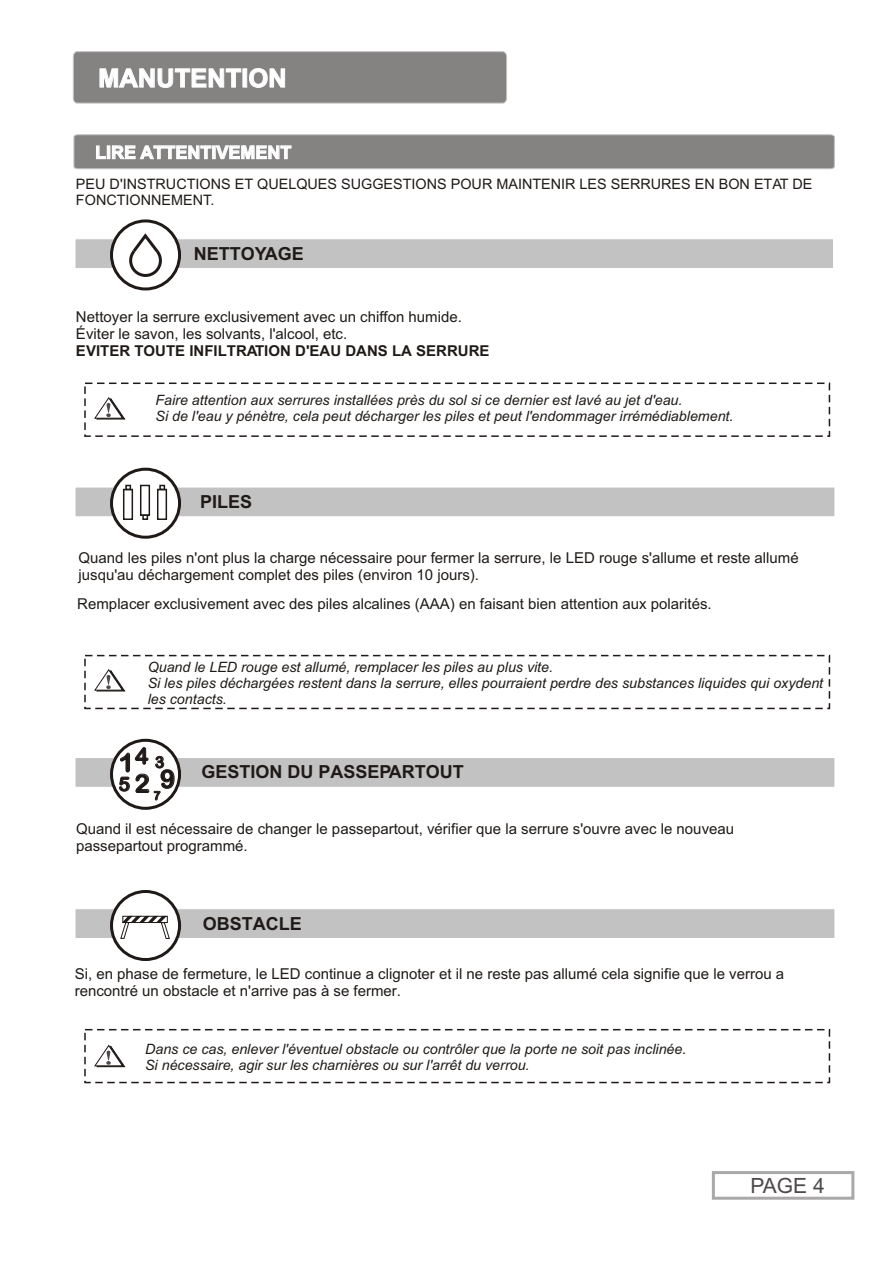
<style>
.page{position:relative;width:894px;height:1263px;background:#fff}
.page>*{position:absolute;margin:0;border:0;box-sizing:border-box;transform-origin:0 0}
.t1{font:700 25.5px "Arial";color:#fff}
.t2{font:25.5px "Arial Rounded MT Bold";color:#1f1a17}
.t3{font:22.5px "Arial Rounded MT Bold";color:#1f1a17}
.t4{font:21px "Arial";color:#4f4a4a}
.t5{font:19.5px "Arial Rounded MT Bold";color:#1f1a17}
.t6{font:700 18px "Arial";color:#1f1a17}
.t7{font:700 18px "Arial";color:#fff}
.t8{font:15px/16.8px "Arial";color:#1f1a17}
.t9{font:700 15px "Arial";color:#1f1a17}
.t10{font:14.4px/16px "Arial";color:#1f1a17}
.t11{font:italic 14.25px/15.9px "Arial";color:#1f1a17}
.t12{font:12px "Arial Rounded MT Bold";color:#1f1a17}
</style>
<div class="page">
<svg style="left:74px;top:134px;width:761px;height:35px;background:#898686"></svg>
<div style="left:75px;top:487px;width:760px;height:30px;background:#c2c2c2;border:1px solid #fff"></div>
<div style="left:75px;top:909px;width:760px;height:30px;background:#c2c2c2;border:1px solid #fff"></div>
<div style="left:75px;top:757px;width:760px;height:30px;background:#c2c2c2;border:1px solid #fff"></div>
<div style="left:75px;top:239px;width:759px;height:30px;background:#c2c2c2;border:1px solid #fff"></div>
<svg style="left:110px;top:468px;width:71px;height:71px"></svg>
<svg style="left:110px;top:890px;width:71px;height:71px"></svg>
<div style="left:110px;top:739px;width:71px;height:71px;background:#fff;border:3px solid #1f1a17;border-radius:50%"></div>
<svg style="left:110px;top:219px;width:71px;height:71px"></svg>
<div style="left:123px;top:489px;width:10px;height:31px;border:2px solid #1f1a17"></div>
<svg style="left:125px;top:485px;width:6px;height:5px"></svg>
<div style="left:157px;top:489px;width:10px;height:31px;border:2px solid #1f1a17"></div>
<svg style="left:159px;top:485px;width:6px;height:5px"></svg>
<div style="left:140px;top:485px;width:10px;height:31px;border:2px solid #1f1a17"></div>
<svg style="left:142px;top:514px;width:6px;height:6px"></svg>
<svg style="left:128px;top:231px;width:35px;height:47px"></svg>
<svg style="left:120px;top:916px;width:50px;height:23px"></svg>
<div style="left:84px;top:383px;width:746px;height:54px;border:2px dashed #1f1a17"></div>
<div style="left:84px;top:655px;width:746px;height:54px;border:2px dashed #1f1a17"></div>
<div style="left:84px;top:1029px;width:746px;height:54px;border:2px dashed #1f1a17"></div>
<svg style="left:94px;top:397px;width:32px;height:23px"></svg>
<svg style="left:94px;top:669px;width:32px;height:23px"></svg>
<svg style="left:94px;top:1045px;width:32px;height:23px"></svg>
<div style="left:73px;top:51px;width:434px;height:52px;background:#858282"></div>
<div style="left:712px;top:1171px;width:142px;height:29px;border:3px solid #aba8a8"></div>
<h1 class="t1" style="left:98px;top:69px;width:190px">MANUTENTION</h1>
<p class="t7" style="left:95px;top:146px;width:198px">LIRE ATTENTIVEMENT</p>
<p class="t10" style="left:76px;top:177px;width:738px">PEU D'INSTRUCTIONS ET QUELQUES SUGGESTIONS POUR MAINTENIR LES SERRURES EN BON ETAT DE<br>FONCTIONNEMENT.</p>
<p class="t6" style="left:194px;top:247px;width:112px">NETTOYAGE</p>
<p class="t8" style="left:76px;top:310px;width:387px">Nettoyer la serrure exclusivement avec un chiffon humide.<br>Éviter le savon, les solvants, l'alcool, etc.</p>
<p class="t9" style="left:76px;top:345px;width:415px">EVITER TOUTE INFILTRATION D'EAU DANS LA SERRURE</p>
<p class="t11" style="left:156px;top:394px;width:580px">Faire attention aux serrures installées près du sol si ce dernier est lavé au jet d'eau.<br>Si de l'eau y pénètre, cela peut décharger les piles et peut l'endommager irrémédiablement.</p>
<p class="t6" style="left:200px;top:495px;width:54px">PILES</p>
<p class="t8" style="left:79px;top:551px;width:722px">Quand les piles n'ont plus la charge nécessaire pour fermer la serrure, le LED rouge s'allume et reste allumé jusqu'au déchargement complet des piles (environ 10 jours).</p>
<p class="t8" style="left:77px;top:597px;width:636px">Remplacer exclusivement avec des piles alcalines (AAA) en faisant bien attention aux polarités.</p>
<p class="t11" style="left:148px;top:660px;width:677px">Quand le LED rouge est allumé, remplacer les piles au plus vite.<br>Si les piles déchargées restent dans la serrure, elles pourraient perdre des substances liquides qui oxydent les contacts.</p>
<h2 class="t3" style="left:135px;top:748px;width:31px">4 <sub>3</sub></h2>
<h1 class="t2" style="left:119px;top:753px;width:17px">1</h1>
<h1 class="t2" style="left:135px;top:772px;width:42px">2 9</h1>
<h3 class="t5" style="left:119px;top:777px;width:13px">5</h3>
<p class="t12" style="left:153px;top:791px;width:9px">7</p>
<p class="t6" style="left:201px;top:765px;width:264px">GESTION DU PASSEPARTOUT</p>
<p class="t8" style="left:76px;top:822px;width:660px">Quand il est nécessaire de changer le passepartout, vérifier que la serrure s'ouvre avec le nouveau passepartout programmé.</p>
<p class="t6" style="left:203px;top:917px;width:100px">OBSTACLE</p>
<p class="t8" style="left:75px;top:967px;width:711px">Si, en phase de fermeture, le LED continue a clignoter et il ne reste pas allumé cela signifie que le verrou a rencontré un obstacle et n'arrive pas à se fermer.</p>
<p class="t11" style="left:145px;top:1043px;width:543px">Dans ce cas, enlever l'éventuel obstacle ou contrôler que la porte ne soit pas inclinée.<br>Si nécessaire, agir sur les charnières ou sur l'arrêt du verrou.</p>
<h3 class="t4" style="left:750px;top:1178px;width:76px">PAGE 4</h3>
</div>
